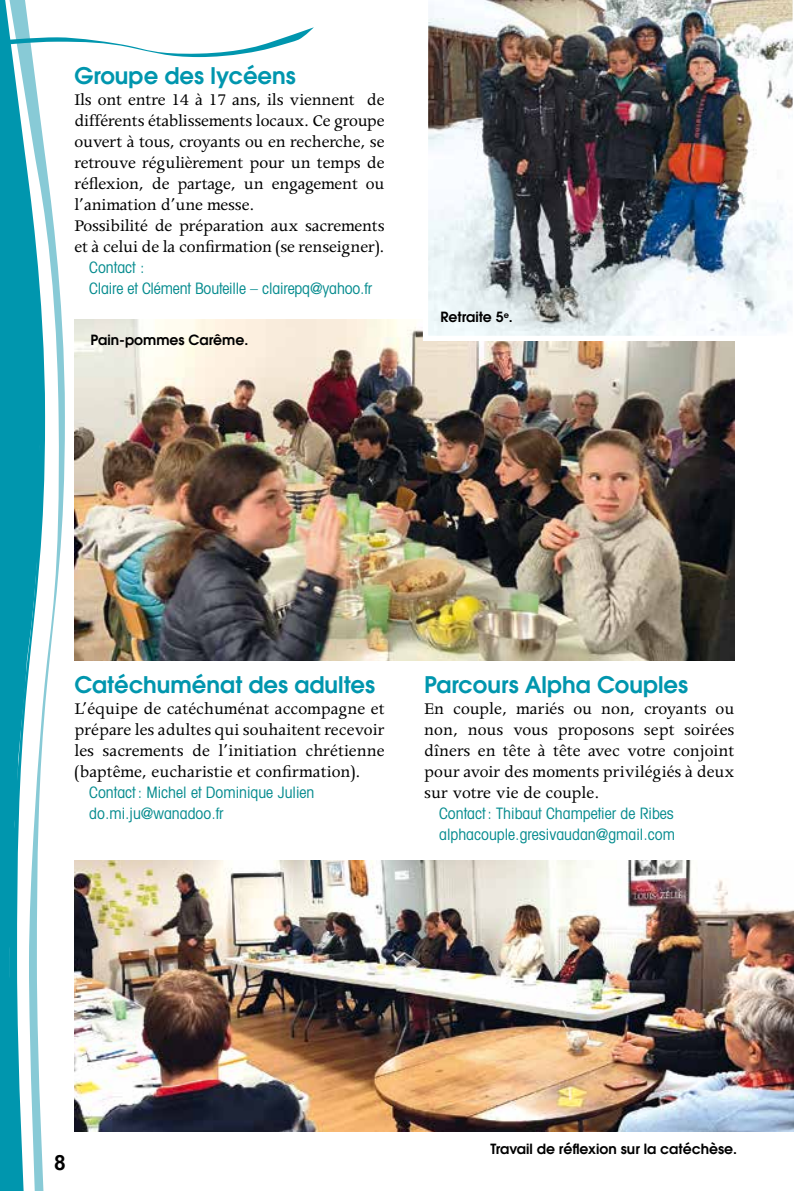
<style>
.page{position:relative;width:794px;height:1191px;background:#fff}
.page>*{position:absolute;margin:0;border:0;box-sizing:border-box;transform-origin:0 0}
.t1{font:600 22.75px "Avant Garde";color:#0096ae}
.t2{font:700 21px "Arial";color:#000}
.t3{font:18.38px/21px "Apollo";letter-spacing:-.01em;color:#000;text-align:justify}
.t4{font:condensed 15.75px/21px "Avant Garde";color:#048b8e}
.t5{font:600 14px "Avant Garde";color:#000}
</style>
<div class="page">
<div style="left:0;top:0;width:5px;height:1191px;background:#0096ae"></div>
<svg style="left:5px;top:0;width:60px;height:1191px"></svg>
<svg style="left:0;top:27px;width:314px;height:30px"></svg>
<img style="left:74px;top:860px;width:720px;height:271px">
<img style="left:74px;top:319px;width:660px;height:341px">
<img style="left:423px;top:0;width:370px;height:341px">
<p class="t1" style="left:74px;top:61px;width:223px">Groupe des lycéens</p>
<p class="t3" style="left:74px;top:90px;width:312px;text-align:left">Ils ont entre 14 à 17 ans, ils viennent de différents établissements locaux. Ce groupe ouvert à tous, croyants ou en recherche, se retrouve régulièrement pour un temps de réflexion, de partage, un engagement ou l’animation d’une messe.<br>Possibilité de préparation aux sacrements et à celui de la confirmation (se renseigner).</p>
<p class="t4" style="left:89px;top:256px;width:284px">Contact :<br>Claire et Clément Bouteille – clairepq@yahoo.fr</p>
<p class="t5" style="left:91px;top:331px;width:159px">Pain-pommes Carême.</p>
<p class="t5" style="left:440px;top:308px;width:74px">Retraite 5<sup>e</sup>.</p>
<p class="t1" style="left:74px;top:670px;width:302px">Catéchuménat des adultes</p>
<p class="t3" style="left:74px;top:699px;width:312px">L’équipe de catéchuménat accompagne et prépare les adultes qui souhaitent recevoir les sacrements de l’initiation chrétienne (baptême, eucharistie et confirmation).</p>
<p class="t4" style="left:89px;top:781px;width:227px">Contact: Michel et Dominique Julien do.mi.ju@wanadoo.fr</p>
<p class="t1" style="left:424px;top:670px;width:265px">Parcours Alpha Couples</p>
<p class="t3" style="left:424px;top:699px;width:312px">En couple, mariés ou non, croyants ou non, nous vous proposons sept soirées dîners en tête à tête avec votre conjoint pour avoir des moments privilégiés à deux sur votre vie de couple.</p>
<p class="t4" style="left:439px;top:802px;width:237px">Contact: Thibaut Champetier de Ribes alphacouple.gresivaudan@gmail.com</p>
<p class="t2" style="left:54px;top:1148px;width:13px">8</p>
<p class="t5" style="left:490px;top:1139px;width:248px">Travail de réflexion sur la catéchèse.</p>
</div>
